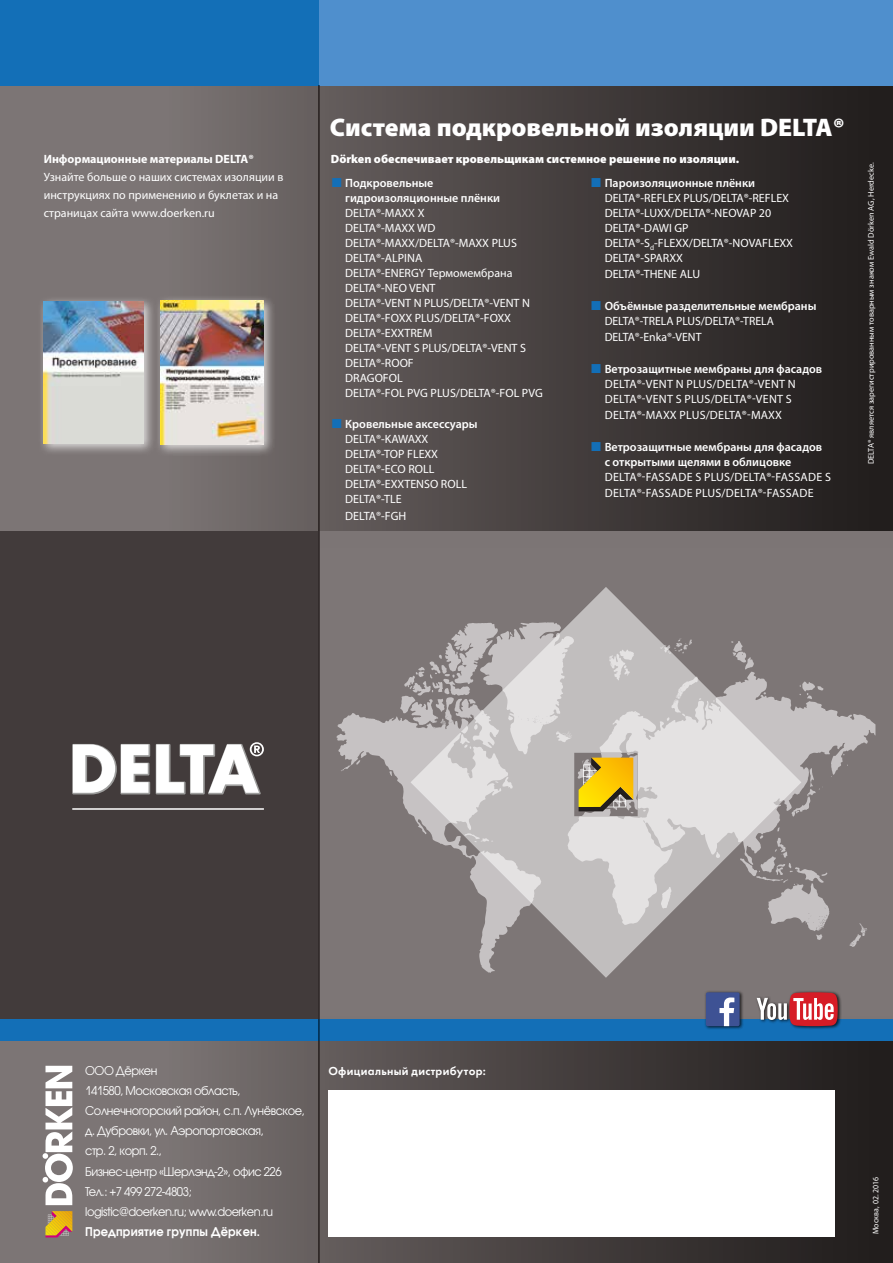
<style>
.page{position:relative;width:893px;height:1263px;background:#fff}
.page>*{position:absolute;margin:0;border:0;box-sizing:border-box;transform-origin:0 0}
.t1{font:900 25.5px "Myriad Pro Doerken";color:#fff}
.t2{font:12px/15px "Myriad Pro Doerken";color:#fff}
.t3{font:12px/20.1px "Avant Garde Gothic C";letter-spacing:-.04em;color:#fff;scale:.95 1}
.t4{font:12px/15px "Myriad Pro Doerken";letter-spacing:.02em;color:#fff}
.t5{font:600 12px/15px "Myriad Pro Doerken";color:#fff}
.t6{font:900 12px "Myriad Pro Doerken";color:#fff}
.t7{font:700 12px "Myriad Pro Doerken";color:#fff}
.t8{font:700 12px "Avant Garde Gothic C";letter-spacing:.015em;color:#fff;scale:.95 1}
.t9{font:12px "Futura Demi C";letter-spacing:.025em;color:#fff}
.t10{font:8.25px "Myriad Pro Doerken";color:#fff}
.t11{font:8.25px "Myriad Pro";letter-spacing:.01em;color:#fff;scale:.95 1}
.s1{color:#136fb7}
.s2{font-weight:600;color:#136fb7}
.s3{font-weight:600}
.s4{font-weight:400}
</style>
<div class="page">
<div style="left:0;top:0;width:893px;height:1263px;background:linear-gradient(to right,#888181,#201c1b)"></div>
<div style="left:319px;top:0;width:574px;height:85px;background:#4f8fcd"></div>
<div style="left:0;top:0;width:319px;height:85px;background:#136fb7"></div>
<div style="left:0;top:531px;width:319px;height:510px;background:#423b3b"></div>
<svg style="left:43px;top:1066px;width:30px;height:139px"></svg>
<svg style="left:46px;top:1211px;width:26px;height:26px"></svg>
<div style="left:319px;top:531px;width:574px;height:510px;background:#7c7575"></div>
<svg style="left:801px;top:688px;width:74px;height:89px"></svg>
<svg style="left:336px;top:713px;width:64px;height:70px;fill:#c6c2c3"></svg>
<svg style="left:801px;top:768px;width:22px;height:44px"></svg>
<svg style="left:801px;top:681px;width:22px;height:18px"></svg>
<svg style="left:355px;top:760px;width:5px;height:5px"></svg>
<svg style="left:801px;top:869px;width:29px;height:71px"></svg>
<svg style="left:849px;top:923px;width:18px;height:24px"></svg>
<svg style="left:414px;top:587px;width:387px;height:391px"></svg>
<svg style="left:72px;top:744px;width:78px;height:50px"></svg>
<svg style="left:156px;top:742px;width:108px;height:52px"></svg>
<hr style="left:72px;top:808px;width:192px;height:2px;background:#fff">
<svg style="left:400px;top:622px;width:246px;height:194px;background:#c0bbb3"></svg>
<div style="left:0;top:1019px;width:893px;height:22px;background:#136fb7"></div>
<div style="left:755px;top:990px;width:87px;height:40px;background:#000;opacity:.75"></div>
<svg style="left:757px;top:992px;width:81px;height:34px"></svg>
<div style="left:704px;top:991px;width:40px;height:39px;background:#000;opacity:.75"></div>
<div style="left:706px;top:992px;width:34px;height:34px;background:#3e5294;border-radius:2px"></div>
<svg style="left:719px;top:997px;width:15px;height:29px"></svg>
<hr style="left:318px;top:85px;width:2px;height:1178px;background:#221e1d">
<div style="left:37px;top:295px;width:119px;height:161px;background:#fff;opacity:.75"></div>
<img style="left:43px;top:301px;width:101px;height:143px">
<div style="left:154px;top:295px;width:122px;height:162px;background:#fff;opacity:.75"></div>
<img style="left:160px;top:301px;width:103px;height:143px">
<div style="left:328px;top:1090px;width:506px;height:146px;background:#fff"></div>
<p class="t7" style="left:44px;top:151px;width:212px">Информационные материалы DELTA®</p>
<p class="t2" style="left:44px;top:168px;width:241px;line-height:18px">Узнайте больше о наших системах изоляции в инструкциях по применению и буклетах и на страницах сайта www.doerken.ru</p>
<h1 class="t1" style="left:330px;top:110px;width:517px">Система подкровельной изоляции DELTA®</h1>
<p class="t5" style="left:345px;top:175px;width:156px;text-indent:-14px"><span class="s1">■</span> Подкровельные гидроизоляционные плёнки</p>
<p class="t2" style="left:345px;top:205px;width:199px">DELTA®-MAXX X<br>DELTA®-MAXX WD<br>DELTA®-MAXX/DELTA®-MAXX PLUS<br>DELTA®-ALPINA<br>DELTA®-ENERGY Термомембрана<br>DELTA®-NEO VENT<br>DELTA®-VENT N PLUS/DELTA®-VENT N<br>DELTA®-FOXX PLUS/DELTA®-FOXX<br>DELTA®-EXXTREM<br>DELTA®-VENT S PLUS/DELTA®-VENT S<br>DELTA®-ROOF<br>DRAGOFOL<br>DELTA®-FOL PVG PLUS/DELTA®-FOL PVG</p>
<p class="t2" style="left:345px;top:416px;width:134px;text-indent:-14px"><span class="s2">■</span> <span class="s3">Кровельные аксессуары<br></span>DELTA®-KAWAXX<br>DELTA®-TOP FLEXX<br>DELTA®-ECO ROLL<br>DELTA®-EXXTENSO ROLL<br>DELTA®-TLE</p>
<p class="t2" style="left:345px;top:508px;width:63px">DELTA®-FGH</p>
<p class="t6" style="left:331px;top:151px;width:410px">Dörken обеспечивает кровельщикам системное решение по изоляции.</p>
<p class="t2" style="left:605px;top:175px;width:190px;text-indent:-14px"><span class="s2">■</span> <span class="s3">Пароизоляционные плёнки<br></span>DELTA®-REFLEX PLUS/DELTA®-REFLEX<br>DELTA®-LUXX/DELTA®-NEOVAP 20<br>DELTA®-DAWI GP<br>DELTA®-S<sub>d</sub>-FLEXX/DELTA®-NOVAFLEXX<br>DELTA®-SPARXX</p>
<p class="t2" style="left:605px;top:266px;width:97px">DELTA®-THENE ALU</p>
<p class="t5" style="left:605px;top:298px;width:213px;text-indent:-14px"><span class="s1">■</span> Объёмные разделительные мембраны<br><span class="s4">DELTA®-TRELA PLUS/DELTA®-TRELA</span></p>
<p class="t2" style="left:605px;top:329px;width:98px">DELTA®-Enka®-VENT</p>
<p class="t4" style="left:605px;top:361px;width:219px;text-indent:-14px"><span class="s2">■</span> <span class="s3">Ветрозащитные мембраны для фасадов<br></span>DELTA®-VENT N PLUS/DELTA®-VENT N<br>DELTA®-VENT S PLUS/DELTA®-VENT S</p>
<p class="t2" style="left:605px;top:407px;width:179px">DELTA®-MAXX PLUS/DELTA®-MAXX</p>
<p class="t5" style="left:605px;top:439px;width:219px;text-indent:-14px"><span class="s1">■</span> Ветрозащитные мембраны для фасадов с открытыми щелями в облицовке</p>
<p class="t4" style="left:605px;top:468px;width:228px;line-height:16.5px">DELTA®-FASSADE S PLUS/DELTA®-FASSADE S<br>DELTA®-FASSADE PLUS/DELTA®-FASSADE</p>
<p class="t10" style="left:866px;top:464px;width:303px;rotate:-90deg">DELTA® является зарегистрированным товарным знаком Ewald Dörken AG, Herdecke.</p>
<p class="t3" style="left:85px;top:1060px;width:78px">ООО Дёркен</p>
<p class="t9" style="left:328px;top:1063px;width:159px">Официальный дистрибутор:</p>
<p class="t3" style="left:85px;top:1080px;width:233px">141580, Московская область,<br>Солнечногорский район, с.п. Лунёвское, д. Дубровки, ул. Аэропортовская,<br>стр. 2, корп. 2.,<br>Бизнес-центр «Шерлэнд-2», офис 226<br>Тел.: +7 499 272-4803;<br>logistic@doerken.ru; www.doerken.ru</p>
<p class="t8" style="left:85px;top:1224px;width:186px">Предприятие группы Дёркен.</p>
<p class="t11" style="left:871px;top:1234px;width:62px;rotate:-90deg">Москва, 02. 2016</p>
</div>
